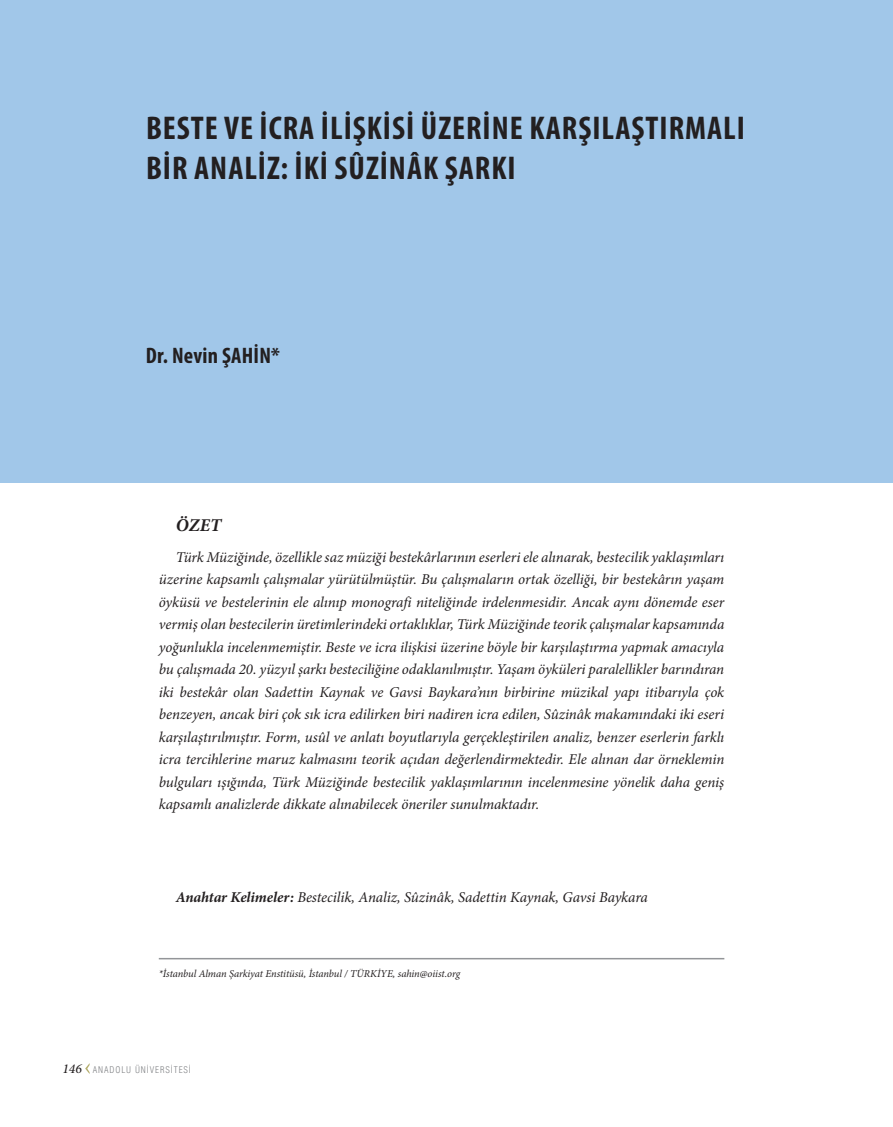
<style>
.page{position:relative;width:893px;height:1127px;background:#fff}
.page>*{position:absolute;margin:0;border:0;box-sizing:border-box;transform-origin:0 0}
.t1{font:700 condensed 33px/39.6px "Myriad Pro";letter-spacing:.03em;color:#231f20}
.t2{font:700 condensed 22.5px "Myriad Pro";letter-spacing:.01em;color:#231f20}
.t3{font:italic 700 18px "Minion Pro";color:#231f20}
.t4{font:italic 15px/22.5px "Minion Pro";letter-spacing:-.005em;color:#231f20;text-align:justify}
.t5{font:italic 10.5px "Minion Pro";letter-spacing:-.01em;color:#231f20}
.t6{font:300 condensed 9px "Helvetica";letter-spacing:.1em;color:#808285}
.s1{font-weight:700}
.s2{font-family:"Minion Pro";font-weight:500;font-style:italic;font-stretch:normal;font-size:13.5px;color:#231f20}
</style>
<div class="page">
<svg style="left:85px;top:1063px;width:5px;height:11px"></svg>
<div style="left:0;top:0;width:892px;height:483px;background:#a1c7e9"></div>
<hr style="left:159px;top:958px;width:565px;height:1px;background:#939598">
<h1 class="t1" style="left:146px;top:108px;width:600px">BESTE VE İCRA İLİŞKİSİ ÜZERİNE KARŞILAŞTIRMALI<br>BİR ANALİZ: İKİ SÛZİNÂK ŞARKI</h1>
<h2 class="t2" style="left:146px;top:341px;width:136px">Dr. Nevin ŞAHİN*</h2>
<p class="t3" style="left:176px;top:512px;width:47px">ÖZET</p>
<p class="t4" style="left:159px;top:546px;width:567px;text-indent:17px">Türk Müziğinde, özellikle saz müziği bestekârlarının eserleri ele alınarak, bestecilik yaklaşımları üzerine kapsamlı çalışmalar yürütülmüştür. Bu çalışmaların ortak özelliği, bir bestekârın yaşam öyküsü ve bestelerinin ele alınıp monografi niteliğinde irdelenmesidir. Ancak aynı dönemde eser vermiş olan bestecilerin üretimlerindeki ortaklıklar, Türk Müziğinde teorik çalışmalar kapsamında yoğunlukla incelenmemiştir. Beste ve icra ilişkisi üzerine böyle bir karşılaştırma yapmak amacıyla bu çalışmada 20. yüzyıl şarkı besteciliğine odaklanılmıştır. Yaşam öyküleri paralellikler barındıran iki bestekâr olan Sadettin Kaynak ve Gavsi Baykara’nın birbirine müzikal yapı itibarıyla çok benzeyen, ancak biri çok sık icra edilirken biri nadiren icra edilen, Sûzinâk makamındaki iki eseri karşılaştırılmıştır. Form, usûl ve anlatı boyutlarıyla gerçekleştirilen analiz, benzer eserlerin farklı icra tercihlerine maruz kalmasını teorik açıdan değerlendirmektedir. Ele alınan dar örneklemin bulguları ışığında, Türk Müziğinde bestecilik yaklaşımlarının incelenmesine yönelik daha geniş kapsamlı analizlerde dikkate alınabilecek öneriler sunulmaktadır.</p>
<p class="t4" style="left:176px;top:886px;width:474px"><span class="s1">Anahtar Kelimeler:</span> Bestecilik, Analiz, Sûzinâk, Sadettin Kaynak, Gavsi Baykara</p>
<p class="t5" style="left:159px;top:967px;width:303px">*İstanbul Alman Şarkiyat Enstitüsü, İstanbul / TÜRKİYE, sahin@oiist.org</p>
<p class="t6" style="left:62px;top:1064px;width:130px"><span class="s2">146</span> ANADOLU ÜNİVERSİTESİ</p>
</div>
